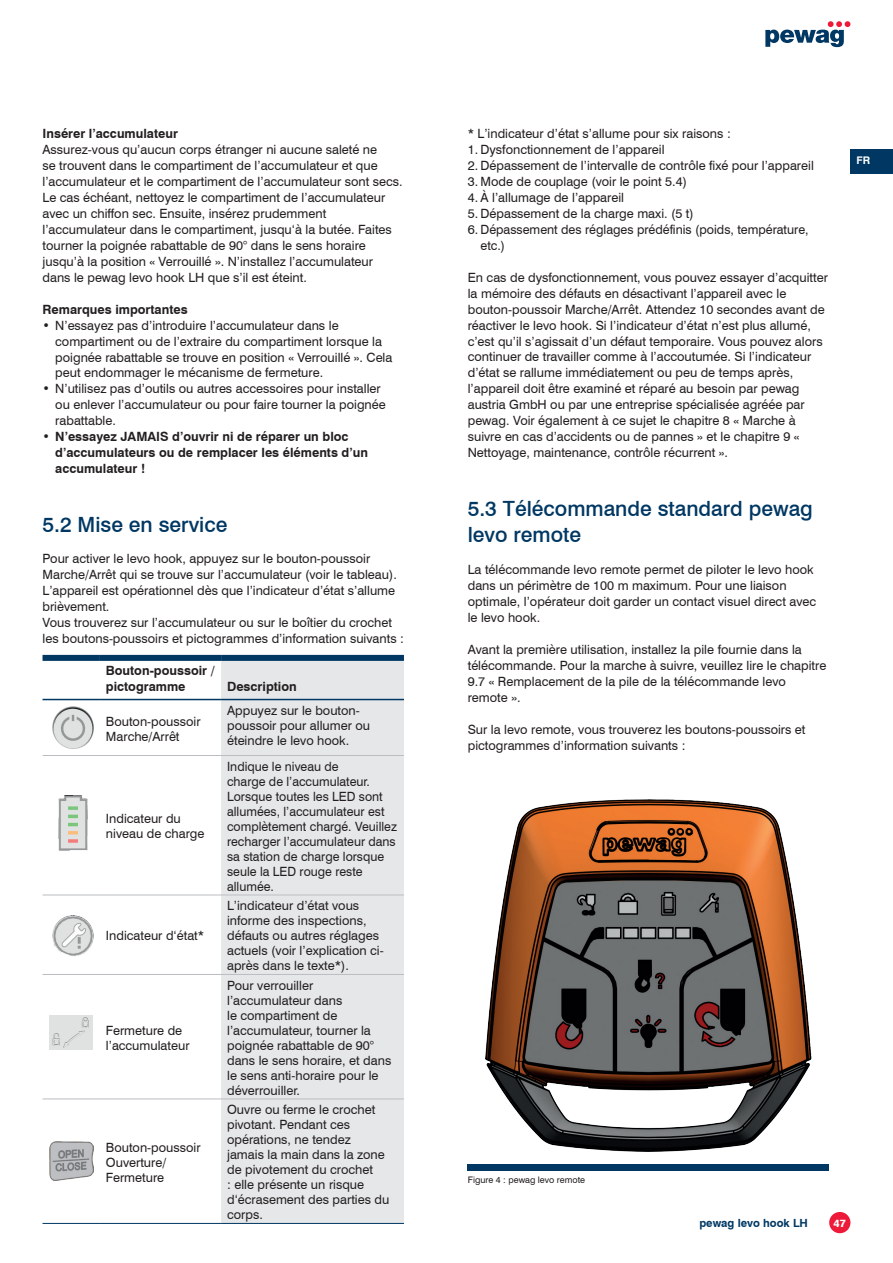
<style>
.page{position:relative;width:893px;height:1263px;background:#fff}
.page>*{position:absolute;margin:0;border:0;box-sizing:border-box;transform-origin:0 0}
.t1{font:500 21px/26.5px "Swiss 721 BT";color:#003863}
.t2{font:12.75px/15.9px "Swiss 721 BT";color:#231f20}
.t3{font:700 12.75px/15.9px "Swiss 721 BT";color:#231f20}
.t4{font:700 11.25px "Swiss 721 BT";color:#003863}
.t5{font:800 10.5px "Swiss 721 BT";color:#fff}
.t6{font:700 10.5px "Swiss 721 BT";color:#fff}
.t7{font:9px "Swiss 721 BT";color:#231f20}
</style>
<div class="page">
<div style="left:829px;top:1212px;width:21px;height:21px;background:#ed1a3a;border-radius:50%"></div>
<svg style="left:765px;top:21px;width:85px;height:26px"></svg>
<div style="left:850px;top:149px;width:43px;height:25px;background:#003863"></div>
<div style="left:221px;top:661px;width:183px;height:562px;background:#e6e7e9"></div>
<hr style="left:43px;top:755px;width:57px;height:1px;background:#bcbdc0">
<hr style="left:100px;top:755px;width:121px;height:1px;background:#bcbdc0">
<hr style="left:221px;top:755px;width:183px;height:1px;background:#bcbdc0">
<hr style="left:43px;top:895px;width:57px;height:1px;background:#bcbdc0">
<hr style="left:100px;top:895px;width:121px;height:1px;background:#bcbdc0">
<hr style="left:221px;top:895px;width:183px;height:1px;background:#bcbdc0">
<hr style="left:43px;top:974px;width:57px;height:1px;background:#bcbdc0">
<hr style="left:100px;top:974px;width:121px;height:1px;background:#bcbdc0">
<hr style="left:221px;top:974px;width:183px;height:1px;background:#bcbdc0">
<hr style="left:43px;top:1099px;width:57px;height:1px;background:#bcbdc0">
<hr style="left:100px;top:1099px;width:121px;height:1px;background:#bcbdc0">
<hr style="left:221px;top:1099px;width:183px;height:1px;background:#bcbdc0">
<div style="left:43px;top:655px;width:57px;height:6px;background:#003863"></div>
<div style="left:100px;top:655px;width:121px;height:6px;background:#003863"></div>
<div style="left:221px;top:655px;width:183px;height:6px;background:#003863"></div>
<hr style="left:43px;top:699px;width:57px;height:1px;background:#003863">
<hr style="left:100px;top:699px;width:121px;height:1px;background:#003863">
<hr style="left:221px;top:699px;width:183px;height:1px;background:#003863">
<hr style="left:43px;top:1223px;width:57px;height:1px;background:#003863">
<hr style="left:100px;top:1223px;width:121px;height:1px;background:#003863">
<hr style="left:221px;top:1223px;width:183px;height:1px;background:#003863">
<img style="left:52px;top:706px;width:42px;height:43px">
<img style="left:59px;top:795px;width:28px;height:55px">
<img style="left:52px;top:915px;width:42px;height:42px">
<img style="left:49px;top:1015px;width:44px;height:35px">
<img style="left:49px;top:1141px;width:44px;height:39px">
<img style="left:485px;top:799px;width:327px;height:353px">
<div style="left:468px;top:1164px;width:361px;height:6px;background:#003863"></div>
<p class="t3" style="left:43px;top:126px;width:137px">Insérer l’accumulateur</p>
<p class="t2" style="left:43px;top:142px;width:362px">Assurez-vous qu’aucun corps étranger ni aucune saleté ne<br>se trouvent dans le compartiment de l’accumulateur et que l’accumulateur et le compartiment de l’accumulateur sont secs.<br>Le cas échéant, nettoyez le compartiment de l’accumulateur avec un chiffon sec. Ensuite, insérez prudemment l’accumulateur dans le compartiment, jusqu‘à la butée. Faites tourner la poignée rabattable de 90° dans le sens horaire jusqu’à la position « Verrouillé ». N’installez l’accumulateur dans le pewag levo hook LH que s’il est éteint.</p>
<p class="t3" style="left:43px;top:301px;width:147px">Remarques importantes</p>
<p class="t2" style="left:55px;top:317px;width:339px;text-indent:-13px">• N’essayez pas d’introduire l’accumulateur dans le compartiment ou de l’extraire du compartiment lorsque la poignée rabattable se trouve en position « Verrouillé ». Cela peut endommager le mécanisme de fermeture.</p>
<p class="t2" style="left:55px;top:381px;width:332px;text-indent:-13px">• N’utilisez pas d’outils ou autres accessoires pour installer ou enlever l’accumulateur ou pour faire tourner la poignée rabattable.</p>
<p class="t3" style="left:55px;top:429px;width:314px;text-indent:-13px">• N’essayez JAMAIS d’ouvrir ni de réparer un bloc d’accumulateurs ou de remplacer les éléments d’un accumulateur !</p>
<h1 class="t1" style="left:43px;top:511px;width:186px">5.2 Mise en service</h1>
<p class="t2" style="left:43px;top:551px;width:363px">Pour activer le levo hook, appuyez sur le bouton-poussoir Marche/Arrêt qui se trouve sur l’accumulateur (voir le tableau).<br>L’appareil est opérationnel dès que l’indicateur d’état s’allume brièvement.<br>Vous trouverez sur l’accumulateur ou sur le boîtier du crochet les boutons-poussoirs et pictogrammes d’information suivants :</p>
<p class="t3" style="left:106px;top:662px;width:110px">Bouton-poussoir / pictogramme</p>
<p class="t3" style="left:227px;top:678px;width:71px">Description</p>
<p class="t2" style="left:106px;top:713px;width:96px;line-height:15px">Bouton-poussoir<br>Marche/Arrêt</p>
<p class="t2" style="left:227px;top:703px;width:145px;line-height:15px">Appuyez sur le bouton&shy;poussoir pour allumer ou éteindre le levo hook.</p>
<p class="t2" style="left:106px;top:811px;width:100px;line-height:15px">Indicateur du niveau de charge</p>
<p class="t2" style="left:106px;top:928px;width:100px">Indicateur d‘état*</p>
<p class="t2" style="left:106px;top:1022px;width:85px;line-height:15px">Fermeture de l’accumulateur</p>
<p class="t2" style="left:106px;top:1139px;width:96px;line-height:15px">Bouton-poussoir<br>Ouverture/<br>Fermeture</p>
<p class="t2" style="left:227px;top:758px;width:171px;line-height:15px">Indique le niveau de<br>charge de l’accumulateur.<br>Lorsque toutes les LED sont allumées, l’accumulateur est complètement chargé. Veuillez recharger l’accumulateur dans sa station de charge lorsque seule la LED rouge reste allumée.</p>
<p class="t2" style="left:227px;top:898px;width:158px;line-height:15px">L’indicateur d’état vous informe des inspections, défauts ou autres réglages actuels (voir l’explication ci&shy;après dans le texte*).</p>
<p class="t2" style="left:227px;top:977px;width:166px;line-height:15px">Pour verrouiller l’accumulateur dans<br>le compartiment de l’accumulateur, tourner la poignée rabattable de 90° dans le sens horaire, et dans le sens anti-horaire pour le déverrouiller.</p>
<p class="t2" style="left:227px;top:1102px;width:164px;line-height:15px">Ouvre ou ferme le crochet pivotant. Pendant ces opérations, ne tendez jamais la main dans la zone de pivotement du crochet<br>: elle présente un risque d‘écrasement des parties du corps.</p>
<p class="t2" style="left:468px;top:126px;width:265px">* L’indicateur d’état s’allume pour six raisons :</p>
<p class="t2" style="left:468px;top:142px;width:198px">1. Dysfonctionnement de l’appareil</p>
<p class="t2" style="left:468px;top:158px;width:348px">2. Dépassement de l’intervalle de contrôle fixé pour l’appareil</p>
<p class="t2" style="left:468px;top:173px;width:221px">3. Mode de couplage (voir le point 5.4)</p>
<p class="t2" style="left:468px;top:189px;width:158px">4. À l’allumage de l’appareil</p>
<p class="t2" style="left:468px;top:205px;width:228px">5. Dépassement de la charge maxi. (5 t)</p>
<p class="t2" style="left:480px;top:221px;width:330px;text-indent:-13px">6. Dépassement des réglages prédéfinis (poids, température, etc.)</p>
<p class="t2" style="left:468px;top:269px;width:362px">En cas de dysfonctionnement, vous pouvez essayer d’acquitter la mémoire des défauts en désactivant l’appareil avec le bouton-poussoir Marche/Arrêt. Attendez 10 secondes avant de réactiver le levo hook. Si l’indicateur d’état n’est plus allumé, c’est qu’il s’agissait d’un défaut temporaire. Vous pouvez alors continuer de travailler comme à l’accoutumée. Si l’indicateur d’état se rallume immédiatement ou peu de temps après, l’appareil doit être examiné et réparé au besoin par pewag austria GmbH ou par une entreprise spécialisée agréée par pewag. Voir également à ce sujet le chapitre 8 « Marche à suivre en cas d’accidents ou de pannes » et le chapitre 9 « Nettoyage, maintenance, contrôle récurrent ».</p>
<h1 class="t1" style="left:468px;top:495px;width:347px">5.3 Télécommande standard pewag levo remote</h1>
<p class="t2" style="left:468px;top:561px;width:350px">La télécommande levo remote permet de piloter le levo hook dans un périmètre de 100 m maximum. Pour une liaison optimale, l’opérateur doit garder un contact visuel direct avec le levo hook.</p>
<p class="t2" style="left:468px;top:641px;width:360px">Avant la première utilisation, installez la pile fournie dans la télécommande. Pour la marche à suivre, veuillez lire le chapitre 9.7 « Remplacement de la pile de la télécommande levo remote ».</p>
<p class="t2" style="left:468px;top:721px;width:339px">Sur la levo remote, vous trouverez les boutons-poussoirs et pictogrammes d’information suivants :</p>
<p class="t6" style="left:856px;top:154px;width:15px">FR</p>
<p class="t7" style="left:468px;top:1174px;width:119px">Figure 4 : pewag levo remote</p>
<p class="t4" style="left:699px;top:1216px;width:110px">pewag levo hook LH</p>
<p class="t5" style="left:834px;top:1216px;width:14px">47</p>
</div>
